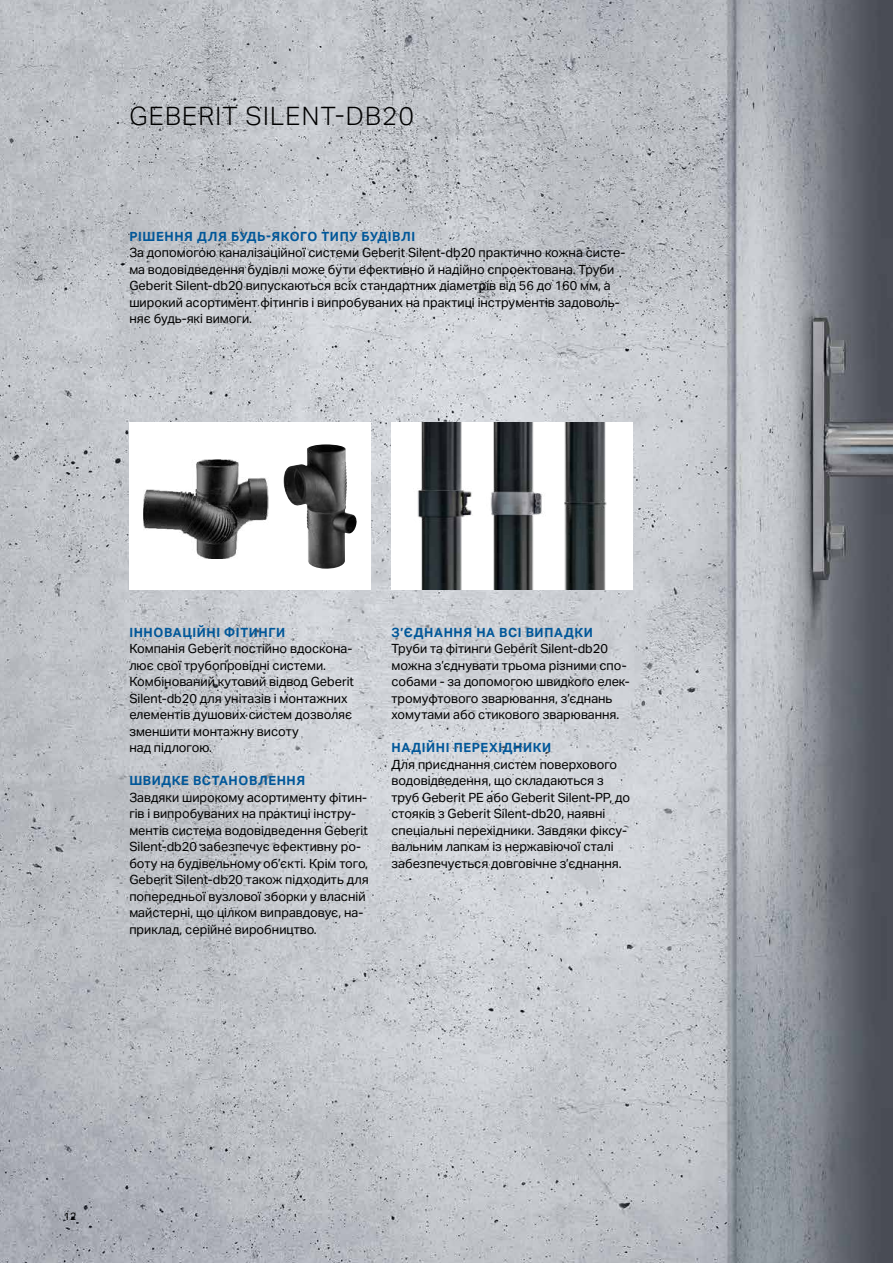
<style>
.page{position:relative;width:893px;height:1263px;background:#fff}
.page>*{position:absolute;margin:0;border:0;box-sizing:border-box;transform-origin:0 0}
.t1{font:300 25.5px "Aktiv Grotesk Geberit";letter-spacing:.05em;color:#000}
.t2{font:12.75px/16.5px "Aktiv Grotesk Geberit";color:#000}
.t3{font:700 12.75px "Aktiv Grotesk Geberit";letter-spacing:.05em;color:#005799}
.t4{font:10.5px "Aktiv Grotesk Geberit";color:#000}
</style>
<div class="page">
<img style="left:0;top:0;width:893px;height:1263px">
<img style="left:392px;top:422px;width:240px;height:167px">
<div style="left:129px;top:422px;width:241px;height:167px;background:#fff"></div>
<img style="left:143px;top:459px;width:126px;height:99px">
<img style="left:284px;top:444px;width:73px;height:125px">
<h1 class="t1" style="left:129px;top:101px;width:286px">GEBERIT SILENT-DB20</h1>
<p class="t3" style="left:129px;top:228px;width:287px">РІШЕННЯ ДЛЯ БУДЬ-ЯКОГО ТИПУ БУДІВЛІ</p>
<p class="t2" style="left:129px;top:244px;width:498px">За допомогою каналізаційної системи Geberit Silent-db20 практично кожна систе&shy;ма водовідведення будівлі може бути ефективно й надійно спроектована. Труби Geberit Silent-db20 випускаються всіх стандартних діаметрів від 56 до 160 мм, а широкий асортимент фітингів і випробуваних на практиці інструментів задоволь&shy;няє будь-які вимоги.</p>
<p class="t3" style="left:129px;top:624px;width:157px">ІННОВАЦІЙНІ ФІТИНГИ</p>
<p class="t2" style="left:129px;top:640px;width:226px">Компанія Geberit постійно вдоскона&shy;лює свої трубопровідні системи.<br>Комбінований кутовий відвод Geberit<br>Silent-db20 для унітазів і монтажних елементів душових систем дозволяє зменшити монтажну висоту<br>над підлогою.</p>
<p class="t3" style="left:129px;top:773px;width:177px">ШВИДКЕ ВСТАНОВЛЕННЯ</p>
<p class="t2" style="left:129px;top:789px;width:241px">Завдяки широкому асортименту фітин&shy;гів і випробуваних на практиці інстру&shy;ментів система водовідведення Geberit Silent-db20 забезпечує ефективну ро&shy;боту на будівельному об’єкті. Крім того, Geberit Silent-db20 також підходить для попередньої вузлової зборки у власній майстерні, що цілком виправдовує, на&shy;приклад, серійне виробництво.</p>
<p class="t3" style="left:391px;top:624px;width:203px">З’ЄДНАННЯ НА ВСІ ВИПАДКИ</p>
<p class="t2" style="left:391px;top:640px;width:240px">Труби та фітинги Geberit Silent-db20 можна з’єднувати трьома різними спо&shy;собами - за допомогою швидкого елек&shy;тромуфтового зварювання, з’єднань хомутами або стикового зварювання.</p>
<p class="t3" style="left:391px;top:740px;width:161px">НАДІЙНІ ПЕРЕХІДНИКИ</p>
<p class="t2" style="left:391px;top:756px;width:240px">Для приєднання систем поверхового водовідведення, що складаються з труб Geberit PE або Geberit Silent-PP, до стояків з Geberit Silent-db20, наявні спеціальні перехідники. Завдяки фіксу&shy;вальним лапкам із нержавіючої сталі забезпечується довговічне з’єднання.</p>
<p class="t4" style="left:64px;top:1210px;width:14px">12</p>
</div>
